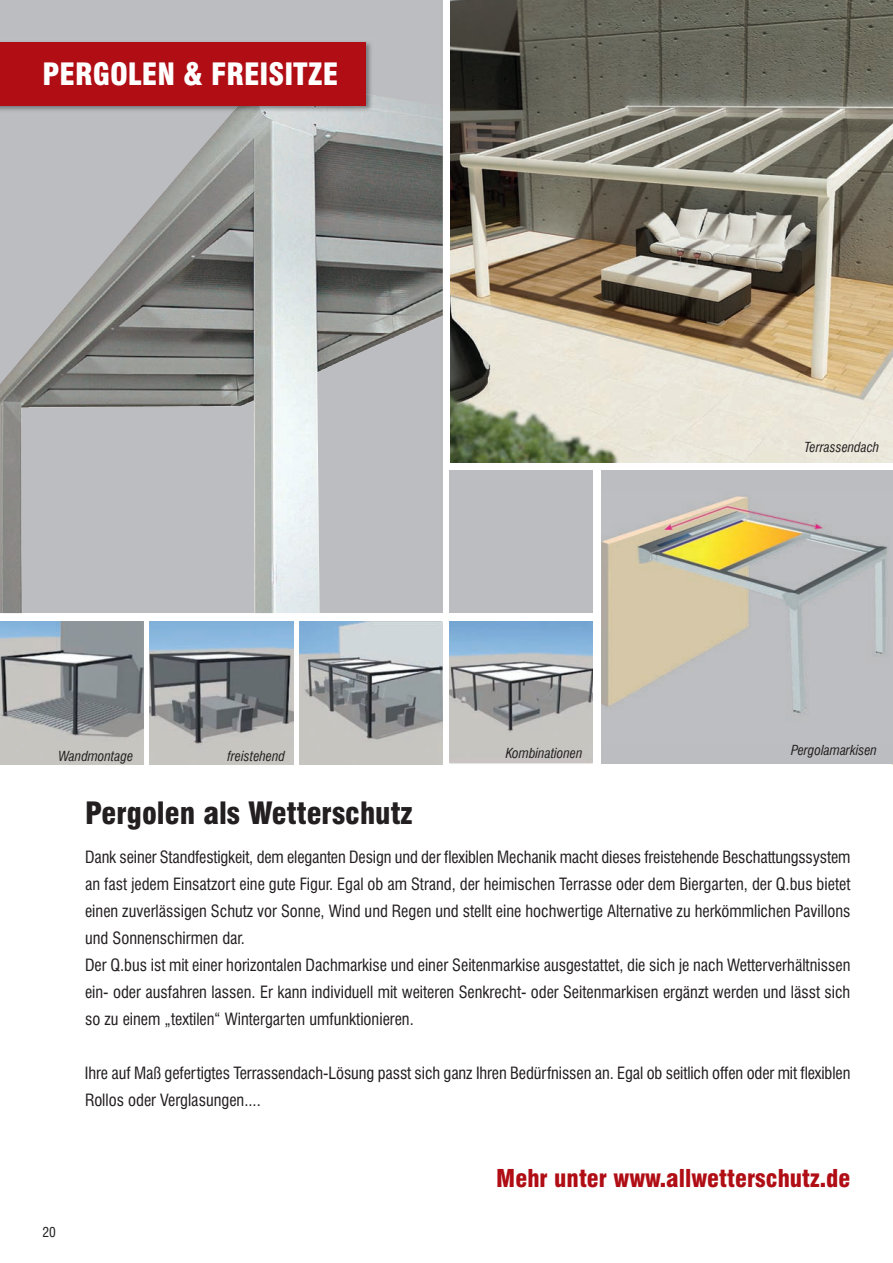
<style>
.page{position:relative;width:893px;height:1263px;background:#fff}
.page>*{position:absolute;margin:0;border:0;box-sizing:border-box;transform-origin:0 0}
.t1{font:900 condensed 30px "Swiss 721 BT";color:#231f20}
.t2{font:900 condensed 30px "Swiss 721 BT";color:#fff}
.t3{font:900 condensed 24px "Swiss 721 BT";color:#b00d15}
.t4{font:condensed 16.5px/27px "Swiss 721 BT";color:#231f20}
.t5{font:italic condensed 13.5px "Swiss 721 BT";color:#231f20}
.t6{font:condensed 13.5px "Swiss 721 BT";color:#231f20}
</style>
<div class="page">
<div style="left:0;top:0;width:443px;height:613px;background:#bcbdc0"></div>
<img style="left:0;top:96px;width:443px;height:517px">
<img style="left:0;top:42px;width:371px;height:76px">
<img style="left:228px;top:76px;width:149px;height:42px">
<div style="left:0;top:43px;width:366px;height:63px;background:#b00d15"></div>
<div style="left:601px;top:471px;width:292px;height:293px;background:#bcbdc0"></div>
<img style="left:601px;top:496px;width:287px;height:218px">
<svg style="left:450px;top:0;width:443px;height:462px;background:#95907e"></svg>
<img style="left:449px;top:622px;width:143px;height:142px">
<div style="left:449px;top:471px;width:143px;height:142px;background:#bcbdc0"></div>
<img style="left:150px;top:622px;width:143px;height:142px">
<img style="left:299px;top:622px;width:144px;height:142px">
<img style="left:0;top:622px;width:143px;height:142px">
<h1 class="t2" style="left:43px;top:57px;width:297px">PERGOLEN &amp; FREISITZE</h1>
<p class="t5" style="left:805px;top:439px;width:76px">Terrassendach</p>
<p class="t5" style="left:58px;top:748px;width:76px">Wandmontage</p>
<p class="t5" style="left:227px;top:748px;width:59px">freistehend</p>
<p class="t5" style="left:506px;top:745px;width:78px">Kombinationen</p>
<p class="t5" style="left:791px;top:742px;width:87px">Pergolamarkisen</p>
<h1 class="t1" style="left:85px;top:796px;width:329px">Pergolen als Wetterschutz</h1>
<p class="t4" style="left:85px;top:844px;width:767px">Dank seiner Standfestigkeit, dem eleganten Design und der flexiblen Mechanik macht dieses freistehende Beschattungssystem an fast jedem Einsatzort eine gute Figur. Egal ob am Strand, der heimischen Terrasse oder dem Biergarten, der Q.bus bietet einen zuverlässigen Schutz vor Sonne, Wind und Regen und stellt eine hochwertige Alternative zu herkömmlichen Pavillons und Sonnenschirmen dar.<br>Der Q.bus ist mit einer horizontalen Dachmarkise und einer Seitenmarkise ausgestattet, die sich je nach Wetterverhältnissen ein- oder ausfahren lassen. Er kann individuell mit weiteren Senkrecht- oder Seitenmarkisen ergänzt werden und lässt sich so zu einem „textilen“ Wintergarten umfunktionieren.</p>
<p class="t4" style="left:85px;top:1060px;width:767px">Ihre auf Maß gefertigtes Terrassendach-Lösung passt sich ganz Ihren Bedürfnissen an. Egal ob seitlich offen oder mit flexiblen<br>Rollos oder Verglasungen....</p>
<p class="t6" style="left:43px;top:1224px;width:15px">20</p>
<h2 class="t3" style="left:496px;top:1165px;width:356px">Mehr unter www.allwetterschutz.de</h2>
</div>
